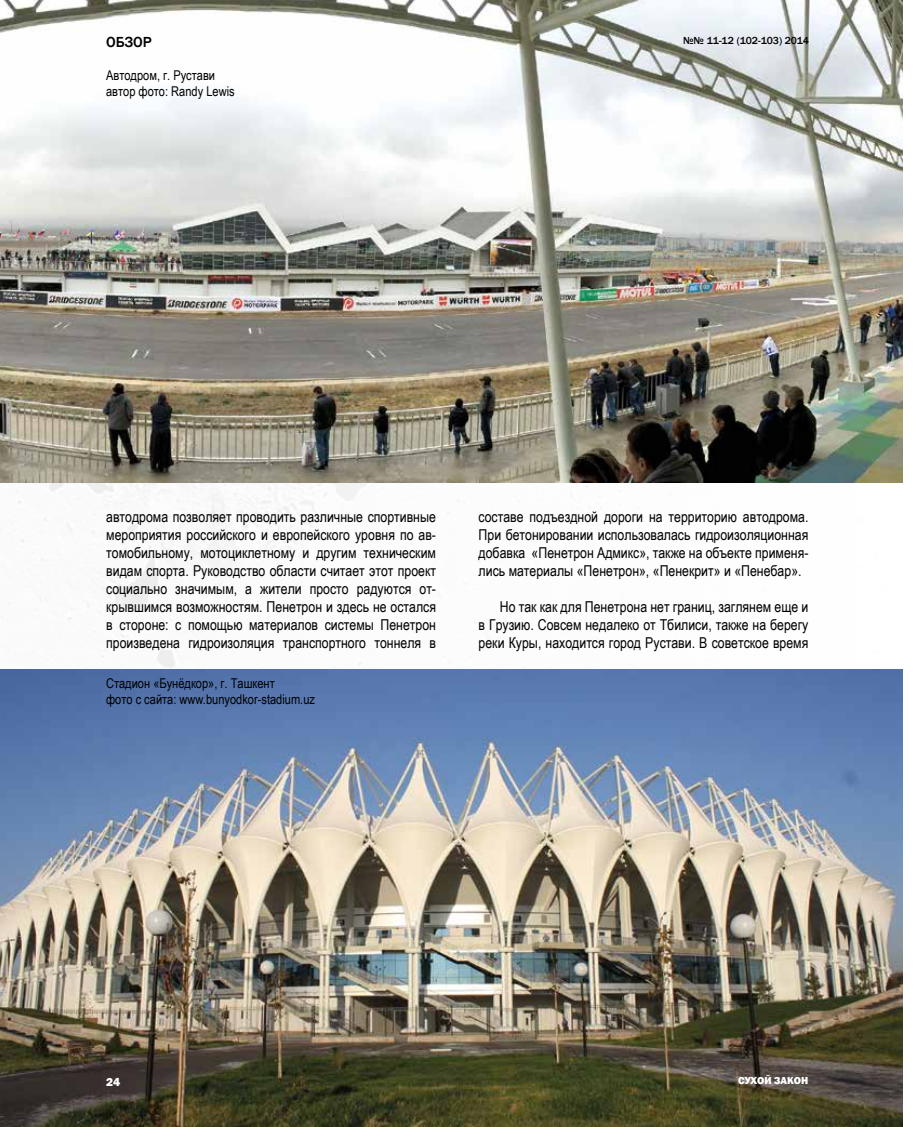
<style>
.page{position:relative;width:915px;height:1127px;background:#fff}
.page>*{position:absolute;margin:0;border:0;box-sizing:border-box;transform-origin:0 0}
.t1{font:15px/18px "Arial Narrow";color:#000;text-align:justify}
.t2{font:500 15px "Franklin Gothic";color:#000}
.t3{font:13.5px/16.2px "Arial Narrow";color:#000}
.t4{font:800 12px "Franklin Gothic";color:#fff}
.t5{font:500 10.5px "Franklin Gothic";color:#000}
.t6{font:800 10.5px "Franklin Gothic";color:#fff}
</style>
<div class="page">
<img style="left:0;top:0;width:903px;height:1127px">
<img style="left:0;top:0;width:901px;height:483px">
<img style="left:0;top:670px;width:901px;height:457px">
<p class="t2" style="left:106px;top:33px;width:47px">ОБЗОР</p>
<p class="t5" style="left:682px;top:34px;width:127px">№№ 11-12 (102-103) 2014</p>
<p class="t3" style="left:106px;top:67px;width:130px">Автодром, г. Рустави автор фото: Randy Lewis</p>
<p class="t1" style="left:106px;top:507px;width:331px">автодрома позволяет проводить различные спортивные мероприятия российского и европейского уровня по ав&shy;томобильному, мотоциклетному и другим техническим видам спорта. Руководство области считает этот проект социально значимым, а жители просто радуются от&shy;крывшимся возможностям. Пенетрон и здесь не остался в стороне: с помощью материалов системы Пенетрон произведена гидроизоляция транспортного тоннеля в</p>
<p class="t1" style="left:478px;top:507px;width:331px">составе подъездной дороги на территорию автодрома.<br>При бетонировании использовалась гидроизоляционная добавка «Пенетрон Адмикс», также на объекте применя&shy;лись материалы «Пенетрон», «Пенекрит» и «Пенебар».</p>
<p class="t1" style="left:478px;top:597px;width:331px;text-indent:21px">Но так как для Пенетрона нет границ, заглянем еще и в Грузию. Совсем недалеко от Тбилиси, также на берегу реки Куры, находится город Рустави. В советское время</p>
<p class="t3" style="left:106px;top:675px;width:210px">Стадион «Бунёдкор», г. Ташкент<br>фото с сайта: www.bunyodkor-stadium.uz</p>
<p class="t4" style="left:106px;top:1074px;width:16px">24</p>
<p class="t6" style="left:737px;top:1074px;width:72px">СУХОЙ ЗАКОН</p>
</div>
